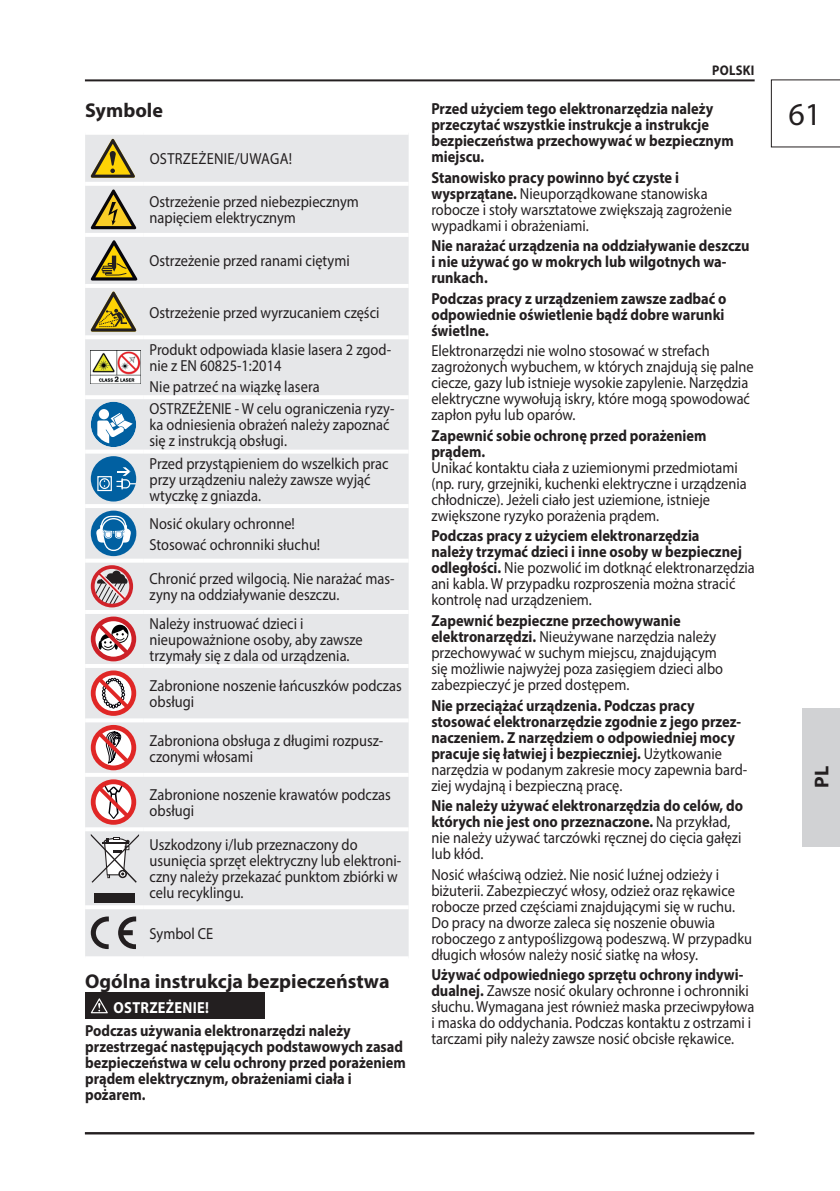
<style>
.page{position:relative;width:840px;height:1191px;background:#fff}
.page>*{position:absolute;margin:0;border:0;box-sizing:border-box;transform-origin:0 0}
.t1{font:32px "Myriad Pro";color:#231f20}
.t2{font:700 20px "Myriad Pro";color:#231f20}
.t3{font:16px/16px "Myriad Pro";color:#231f20;scale:.9 1}
.t4{font:700 16px/16px "Myriad Pro";color:#231f20;scale:.9 1}
.t5{font:16px "Myriad Pro";letter-spacing:.02em;color:#231f20;scale:.9 1}
.t6{font:700 16px "Myriad Pro";letter-spacing:.02em;color:#fff;scale:.9 1}
.t7{font:700 14px "Myriad Pro";letter-spacing:.02em;color:#231f20;scale:.9 1}
.s1{font-weight:700}
.s2{font-weight:400}
</style>
<div class="page">
<hr style="left:85px;top:1132px;width:668px;height:2px;background:#231f20">
<hr style="left:85px;top:79px;width:669px;height:2px;background:#231f20">
<svg style="left:770px;top:79px;width:69px;height:69px"></svg>
<hr style="left:839px;top:708px;width:1px;height:138px;background:#d1d2d4">
<div style="left:801px;top:708px;width:38px;height:138px;background:#d1d2d4"></div>
<div style="left:85px;top:135px;width:323px;height:821px;background:#e6e7e9"></div>
<hr style="left:85px;top:182px;width:59px;height:4px;background:#fff">
<hr style="left:144px;top:182px;width:264px;height:4px;background:#fff">
<hr style="left:85px;top:233px;width:59px;height:4px;background:#fff">
<hr style="left:144px;top:233px;width:264px;height:4px;background:#fff">
<hr style="left:85px;top:284px;width:59px;height:4px;background:#fff">
<hr style="left:144px;top:284px;width:264px;height:4px;background:#fff">
<hr style="left:85px;top:335px;width:59px;height:4px;background:#fff">
<hr style="left:144px;top:335px;width:264px;height:4px;background:#fff">
<hr style="left:85px;top:395px;width:59px;height:4px;background:#fff">
<svg style="left:85px;top:449px;width:59px;height:4px"></svg>
<svg style="left:144px;top:449px;width:264px;height:4px"></svg>
<hr style="left:85px;top:504px;width:59px;height:4px;background:#fff">
<hr style="left:144px;top:504px;width:264px;height:4px;background:#fff">
<svg style="left:85px;top:558px;width:59px;height:4px"></svg>
<svg style="left:144px;top:558px;width:264px;height:4px"></svg>
<hr style="left:85px;top:610px;width:59px;height:4px;background:#fff">
<hr style="left:85px;top:664px;width:59px;height:4px;background:#fff">
<hr style="left:144px;top:664px;width:264px;height:4px;background:#fff">
<hr style="left:85px;top:718px;width:59px;height:4px;background:#fff">
<hr style="left:144px;top:718px;width:264px;height:4px;background:#fff">
<hr style="left:85px;top:773px;width:59px;height:4px;background:#fff">
<hr style="left:144px;top:773px;width:264px;height:4px;background:#fff">
<hr style="left:85px;top:827px;width:59px;height:4px;background:#fff">
<hr style="left:144px;top:827px;width:264px;height:4px;background:#fff">
<hr style="left:85px;top:905px;width:59px;height:4px;background:#fff">
<hr style="left:144px;top:905px;width:264px;height:4px;background:#fff">
<hr style="left:144px;top:395px;width:264px;height:4px;background:#fff">
<hr style="left:144px;top:610px;width:264px;height:4px;background:#fff">
<svg style="left:91px;top:139px;width:44px;height:39px;background:#b9ac71"></svg>
<svg style="left:90px;top:189px;width:46px;height:40px;background:#b3a77b"></svg>
<svg style="left:91px;top:240px;width:46px;height:40px;background:#aba172"></svg>
<svg style="left:90px;top:291px;width:46px;height:40px;background:#b5aa78"></svg>
<img style="left:91px;top:350px;width:50px;height:34px">
<div style="left:91px;top:402px;width:45px;height:45px;background:#0160a1;border-radius:50%"></div>
<div style="left:99px;top:409px;width:10px;height:10px;background:#fff;border-radius:50%"></div>
<svg style="left:97px;top:413px;width:36px;height:30px"></svg>
<div style="left:91px;top:456px;width:45px;height:45px;background:#0160a1;border-radius:50%"></div>
<div style="left:97px;top:476px;width:15px;height:15px;border:1px solid #fff"></div>
<div style="left:99px;top:478px;width:11px;height:11px;border:1px solid #fff;border-radius:50%"></div>
<svg style="left:116px;top:467px;width:20px;height:22px"></svg>
<div style="left:91px;top:510px;width:45px;height:46px;background:#0160a1;border-radius:50%"></div>
<svg style="left:96px;top:516px;width:35px;height:35px"></svg>
<svg style="left:95px;top:570px;width:32px;height:35px"></svg>
<div style="left:91px;top:565px;width:42px;height:42px;border:4px solid #d1232a;border-radius:50%"></div>
<svg style="left:91px;top:616px;width:45px;height:45px"></svg>
<svg style="left:91px;top:670px;width:45px;height:46px"></svg>
<svg style="left:91px;top:725px;width:45px;height:45px"></svg>
<svg style="left:91px;top:779px;width:45px;height:45px"></svg>
<div style="left:94px;top:893px;width:41px;height:9px;background:#231f20"></div>
<svg style="left:91px;top:834px;width:48px;height:48px"></svg>
<svg style="left:118px;top:916px;width:18px;height:33px"></svg>
<svg style="left:91px;top:916px;width:18px;height:33px"></svg>
<div style="left:85px;top:992px;width:179px;height:26px;background:#231f20"></div>
<svg style="left:91px;top:998px;width:17px;height:15px"></svg>
<p class="t2" style="left:85px;top:97px;width:79px">Symbole</p>
<p class="t5" style="left:150px;top:149px;width:159px">OSTRZEŻENIE/UWAGA!</p>
<p class="t3" style="left:149px;top:194px;width:234px">Ostrzeżenie przed niebezpiecznym napięciem elektrycznym</p>
<p class="t3" style="left:149px;top:253px;width:224px">Ostrzeżenie przed ranami ciętymi</p>
<p class="t3" style="left:149px;top:304px;width:257px">Ostrzeżenie przed wyrzucaniem części</p>
<p class="t3" style="left:149px;top:341px;width:270px">Produkt odpowiada klasie lasera 2 zgod&shy;nie z EN 60825-1:2014</p>
<p class="t3" style="left:149px;top:374px;width:273px;line-height:22.8px">Nie patrzeć na wiązkę lasera<br>OSTRZEŻENIE - W celu ograniczenia ryzy-</p>
<p class="t3" style="left:149px;top:417px;width:268px">ka odniesienia obrażeń należy zapoznać się z instrukcją obsługi.</p>
<p class="t3" style="left:149px;top:455px;width:267px">Przed przystąpieniem do wszelkich prac przy urządzeniu należy zawsze wyjąć wtyczkę z gniazda.</p>
<p class="t3" style="left:149px;top:513px;width:191px;line-height:20.6px">Nosić okulary ochronne!<br>Stosować ochronniki słuchu!</p>
<p class="t3" style="left:149px;top:570px;width:273px">Chronić przed wilgocią. Nie narażać mas&shy;zyny na oddziaływanie deszczu.</p>
<p class="t3" style="left:149px;top:615px;width:238px">Należy instruować dzieci i nieupoważnione osoby, aby zawsze trzymały się z dala od urządzenia.</p>
<p class="t3" style="left:149px;top:677px;width:281px">Zabronione noszenie łańcuszków podczas obsługi</p>
<p class="t3" style="left:149px;top:732px;width:261px">Zabroniona obsługa z długimi rozpusz&shy;czonymi włosami</p>
<p class="t3" style="left:149px;top:786px;width:269px">Zabronione noszenie krawatów podczas obsługi</p>
<p class="t3" style="left:149px;top:836px;width:281px">Uszkodzony i/lub przeznaczony do usunięcia sprzęt elektryczny lub elektroni&shy;czny należy przekazać punktom zbiórki w celu recyklingu.</p>
<p class="t3" style="left:149px;top:925px;width:72px">Symbol CE</p>
<p class="t2" style="left:85px;top:968px;width:306px">Ogólna instrukcja bezpieczeństwa</p>
<p class="t6" style="left:114px;top:997px;width:107px">OSTRZEŻENIE!</p>
<p class="t4" style="left:85px;top:1022px;width:357px">Podczas używania elektronarzędzi należy przestrzegać następujących podstawowych zasad bezpieczeństwa w celu ochrony przed porażeniem prądem elektrycznym, obrażeniami ciała i pożarem.</p>
<p class="t7" style="left:712px;top:61px;width:48px">POLSKI</p>
<p class="t4" style="left:431px;top:100px;width:337px">Przed użyciem tego elektronarzędzia należy przeczytać wszystkie instrukcje a instrukcje bezpieczeństwa przechowywać w bezpiecznym miejscu.</p>
<p class="t3" style="left:431px;top:169px;width:335px"><span class="s1">Stanowisko pracy powinno być czyste i wysprzątane.</span> Nieuporządkowane stanowiska robocze i stoły warsztatowe zwiększają zagrożenie wypadkami i obrażeniami.</p>
<p class="t4" style="left:431px;top:237px;width:355px">Nie narażać urządzenia na oddziaływanie deszczu i nie używać go w mokrych lub wilgotnych wa&shy;runkach.</p>
<p class="t4" style="left:431px;top:290px;width:329px">Podczas pracy z urządzeniem zawsze zadbać o odpowiednie oświetlenie bądź dobre warunki świetlne.</p>
<p class="t3" style="left:431px;top:343px;width:359px">Elektronarzędzi nie wolno stosować w strefach zagrożonych wybuchem, w których znajdują się palne ciecze, gazy lub istnieje wysokie zapylenie. Narzędzia elektryczne wywołują iskry, które mogą spowodować zapłon pyłu lub oparów.</p>
<p class="t4" style="left:431px;top:427px;width:307px">Zapewnić sobie ochronę przed porażeniem prądem.</p>
<p class="t3" style="left:431px;top:459px;width:352px">Unikać kontaktu ciała z uziemionymi przedmiotami (np. rury, grzejniki, kuchenki elektryczne i urządzenia chłodnicze). Jeżeli ciało jest uziemione, istnieje zwiększone ryzyko porażenia prądem.</p>
<p class="t3" style="left:431px;top:528px;width:361px"><span class="s1">Podczas pracy z użyciem elektronarzędzia<br>należy trzymać dzieci i inne osoby w bezpiecznej odległości.</span> Nie pozwolić im dotknąć elektronarzędzia ani kabla. W przypadku rozproszenia można stracić kontrolę nad urządzeniem.</p>
<p class="t3" style="left:431px;top:612px;width:325px"><span class="s1">Zapewnić bezpieczne przechowywanie elektronarzędzi.</span> Nieużywane narzędzia należy przechowywać w suchym miejscu, znajdującym się możliwie najwyżej poza zasięgiem dzieci albo zabezpieczyć je przed dostępem.</p>
<p class="t4" style="left:431px;top:696px;width:352px">Nie przeciążać urządzenia. Podczas pracy stosować elektronarzędzie zgodnie z jego przez&shy;naczeniem. Z narzędziem o odpowiedniej mocy pracuje się łatwiej i bezpieczniej. <span class="s2">Użytkowanie narzędzia w podanym zakresie mocy zapewnia bard&shy;ziej wydajną i bezpieczną pracę.</span></p>
<p class="t4" style="left:431px;top:797px;width:348px">Nie należy używać elektronarzędzia do celów, do których nie jest ono przeznaczone. <span class="s2">Na przykład, nie należy używać tarczówki ręcznej do cięcia gałęzi lub kłód.</span></p>
<p class="t3" style="left:431px;top:866px;width:357px">Nosić właściwą odzież. Nie nosić luźnej odzieży i biżuterii. Zabezpieczyć włosy, odzież oraz rękawice robocze przed częściami znajdującymi się w ruchu.<br>Do pracy na dworze zaleca się noszenie obuwia roboczego z antypoślizgową podeszwą. W przypadku długich włosów należy nosić siatkę na włosy.</p>
<p class="t3" style="left:431px;top:966px;width:360px"><span class="s1">Używać odpowiedniego sprzętu ochrony indywi&shy;dualnej.</span> Zawsze nosić okulary ochronne i ochronniki słuchu. Wymagana jest również maska przeciwpyłowa i maska do oddychania. Podczas kontaktu z ostrzami i tarczami piły należy zawsze nosić obcisłe rękawice.</p>
<h1 class="t1" style="left:788px;top:95px;width:34px">61</h1>
<p class="t2" style="left:808px;top:788px;width:24px;rotate:-90deg">PL</p>
<p class="t2" style="left:808px;top:784px;width:15px;rotate:-90deg">D</p>
</div>
